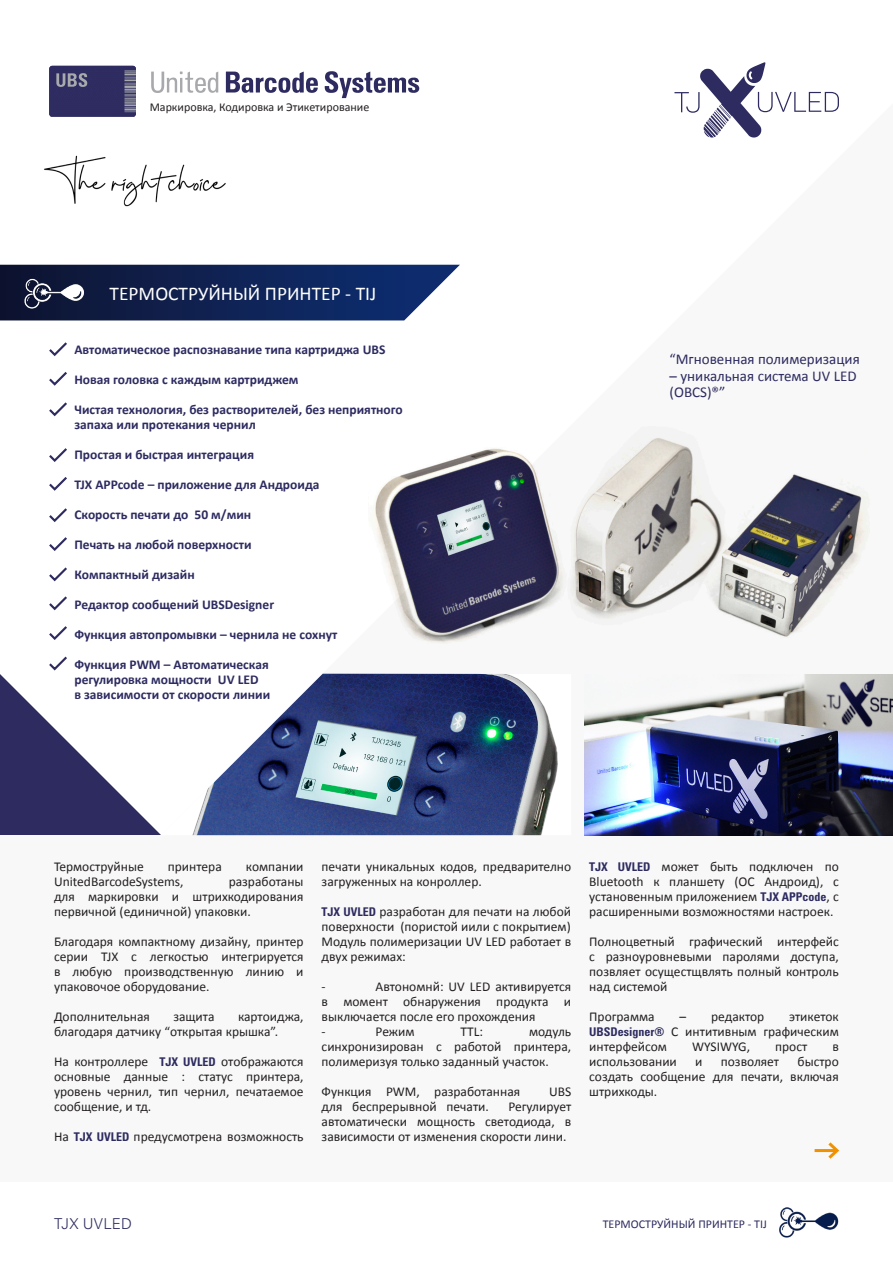
<style>
.page{position:relative;width:893px;height:1263px;background:#fff}
.page>*{position:absolute;margin:0;border:0;box-sizing:border-box;transform-origin:0 0}
.t1{font:19.5px "Calibri";color:#fff}
.Quotes_Text{font:15px/16.5px "Calibri";color:#2d2b60}
.t2{font:300 15px "Univers";letter-spacing:.015em;color:#2d2b60}
.text{font:13.5px/15px "Calibri";color:#231f20;text-align:justify}
.t3{font:700 13.5px/15px "Calibri";color:#2d2b60}
.t4{font:12px "Calibri";color:#231f20}
.t5{font:12px "Calibri";color:#2d2b60}
.s1{font-family:"Univers";font-weight:700;font-stretch:condensed;font-size:12px;color:#2d2b60}
</style>
<div class="page">
<svg style="left:0;top:674px;width:161px;height:161px"></svg>
<div style="left:0;top:835px;width:893px;height:363px;background:#f8f8f8"></div>
<hr style="left:815px;top:1149px;width:22px;height:3px;background:#f29100">
<svg style="left:825px;top:1142px;width:15px;height:17px"></svg>
<svg style="left:49px;top:342px;width:18px;height:15px"></svg>
<svg style="left:49px;top:372px;width:18px;height:14px"></svg>
<svg style="left:49px;top:448px;width:18px;height:14px"></svg>
<svg style="left:49px;top:402px;width:18px;height:15px"></svg>
<svg style="left:49px;top:477px;width:18px;height:14px"></svg>
<svg style="left:49px;top:508px;width:18px;height:14px"></svg>
<svg style="left:49px;top:537px;width:18px;height:14px"></svg>
<svg style="left:49px;top:567px;width:18px;height:15px"></svg>
<svg style="left:49px;top:596px;width:18px;height:15px"></svg>
<div style="left:0;top:1182px;width:893px;height:81px;background:#fff"></div>
<svg style="left:674px;top:62px;width:165px;height:75px"></svg>
<img style="left:373px;top:426px;width:498px;height:218px">
<img style="left:585px;top:674px;width:308px;height:161px">
<img style="left:192px;top:674px;width:366px;height:161px">
<svg style="left:49px;top:626px;width:18px;height:14px"></svg>
<svg style="left:49px;top:656px;width:18px;height:15px"></svg>
<svg style="left:0;top:265px;width:460px;height:55px;background:#1f3363"></svg>
<img style="left:15px;top:264px;width:77px;height:57px">
<img style="left:779px;top:1207px;width:60px;height:31px">
<img style="left:44px;top:155px;width:182px;height:52px">
<svg style="left:325px;top:71px;width:94px;height:27px"></svg>
<svg style="left:226px;top:72px;width:92px;height:21px"></svg>
<svg style="left:151px;top:71px;width:67px;height:22px"></svg>
<svg style="left:49px;top:66px;width:87px;height:51px;background:#3c3a69"></svg>
<p class="t4" style="left:150px;top:99px;width:221px">Маркировка, Кодировка и Этикетирование</p>
<p class="t1" style="left:110px;top:282px;width:268px">ТЕРМОСТРУЙНЫЙ ПРИНТЕР - TIJ</p>
<p class="t3" style="left:74px;top:341px;width:313px">Автоматическое распознавание типа картриджа UBS</p>
<p class="t3" style="left:74px;top:371px;width:226px">Новая головка с каждым картриджем</p>
<p class="t3" style="left:74px;top:401px;width:330px">Чистая технология, без растворителей, без неприятного запаха или протекания чернил</p>
<p class="t3" style="left:74px;top:446px;width:181px">Простая и быстрая интеграция</p>
<p class="t3" style="left:74px;top:476px;width:247px">TJX APPcode – приложение для Андроида</p>
<p class="t3" style="left:74px;top:506px;width:178px">Скорость печати до 50 м/мин</p>
<p class="t3" style="left:74px;top:536px;width:179px">Печать на любой поверхности</p>
<p class="t3" style="left:74px;top:566px;width:122px">Компактный дизайн</p>
<p class="t3" style="left:74px;top:596px;width:201px">Редактор сообщений UBSDesigner</p>
<p class="t3" style="left:74px;top:626px;width:264px">Функция автопромывки – чернила не сохнут</p>
<p class="t3" style="left:74px;top:656px;width:197px">Функция PWM – Автоматическая регулировка мощности UV LED<br>в зависимости от скорости линии</p>
<p class="Quotes_Text" style="left:669px;top:350px;width:192px">“Мгновенная полимеризация</p>
<p class="Quotes_Text" style="left:669px;top:367px;width:189px">– уникальная система UV LED (OBCS)®”</p>
<p class="text" style="left:54px;top:858px;width:91px">Термоструйные</p>
<p class="text" style="left:168px;top:858px;width:56px">принтера</p>
<p class="text" style="left:246px;top:858px;width:59px">компании</p>
<p class="text" style="left:54px;top:873px;width:131px">UnitedBarcodeSystems,</p>
<p class="text" style="left:54px;top:873px;width:251px;text-indent:175px">разработаны для маркировки и штрихкодирования первичной (единичной) упаковки.</p>
<p class="text" style="left:54px;top:933px;width:251px">Благодаря компактному дизайну, принтер серии TJX с легкостью интегрируется в любую производственную линию и упаковочое оборудование.</p>
<p class="text" style="left:54px;top:1008px;width:97px">Дополнительная</p>
<p class="text" style="left:173px;top:1008px;width:43px">защита</p>
<p class="text" style="left:54px;top:1008px;width:251px;text-indent:184px">картоиджа, благодаря датчику “открытая крышка”.</p>
<p class="text" style="left:54px;top:1053px;width:251px">На контроллере <span class="s1">TJX UVLED</span> отображаются основные данные : статус принтера, уровень чернил, тип чернил, печатаемое сообщение, и тд.</p>
<p class="text" style="left:54px;top:1128px;width:251px">На <span class="s1">TJX UVLED</span> предусмотрена возможность</p>
<p class="text" style="left:322px;top:858px;width:251px">печати уникальных кодов, предварително загруженных на конроллер.</p>
<p class="text" style="left:322px;top:903px;width:251px"><span class="s1">TJX UVLED</span> разработан для печати на любой поверхности (пористой иили с покрытием)</p>
<p class="text" style="left:322px;top:933px;width:251px">Модуль полимеризации UV LED работает в двух режимах:</p>
<p class="text" style="left:322px;top:978px;width:6px">-</p>
<p class="text" style="left:322px;top:978px;width:251px;text-indent:54px">Автономнй: UV LED активируется в момент обнаружения продукта и выключается после его прохождения</p>
<p class="text" style="left:322px;top:1023px;width:6px">-</p>
<p class="text" style="left:376px;top:1023px;width:41px">Режим</p>
<p class="text" style="left:460px;top:1023px;width:24px">TTL:</p>
<p class="text" style="left:322px;top:1023px;width:251px;text-indent:207px">модуль синхронизирован с работой принтера, полимеризуя только заданный участок.</p>
<p class="text" style="left:322px;top:1083px;width:200px">Функция PWM, разработанная</p>
<p class="text" style="left:549px;top:1083px;width:24px">UBS</p>
<p class="text" style="left:322px;top:1098px;width:169px">для беспрерывной печати.</p>
<p class="text" style="left:322px;top:1098px;width:251px;text-indent:187px">Регулирует автоматически мощность светодиода, в зависимости от изменения скорости лини.</p>
<p class="text" style="left:589px;top:858px;width:251px"><span class="s1">TJX UVLED</span> может быть подключен по Bluetooth к планшету (ОС Андроид), с установенным приложением <span class="s1">TJX APPcode</span>, с расширенными возможностями настроек.</p>
<p class="text" style="left:589px;top:933px;width:251px">Полноцветный графический интерфейс с разноуровневыми паролями доступа, позвляет осущестщвлять полный контроль над системой</p>
<p class="text" style="left:589px;top:1008px;width:67px">Программа</p>
<p class="text" style="left:680px;top:1008px;width:86px">– редактор</p>
<p class="text" style="left:589px;top:1008px;width:251px;text-indent:200px">этикеток <span class="s1">UBSDesigner®</span> С интитивным графическим интерфейсом</p>
<p class="text" style="left:692px;top:1038px;width:60px">WYSIWYG,</p>
<p class="text" style="left:775px;top:1038px;width:34px">прост</p>
<p class="text" style="left:832px;top:1038px;width:8px">в</p>
<p class="text" style="left:589px;top:1053px;width:251px;text-indent:208px">быстро создать сообщение для печати, включая штрихкоды.</p>
<p class="text" style="left:589px;top:1053px;width:89px">использовании</p>
<p class="text" style="left:695px;top:1053px;width:9px">и</p>
<p class="text" style="left:721px;top:1053px;width:60px">позволяет</p>
<p class="t2" style="left:54px;top:1215px;width:79px">TJX UVLED</p>
<p class="t5" style="left:603px;top:1216px;width:166px">ТЕРМОСТРУЙНЫЙ ПРИНТЕР - TIJ</p>
</div>
